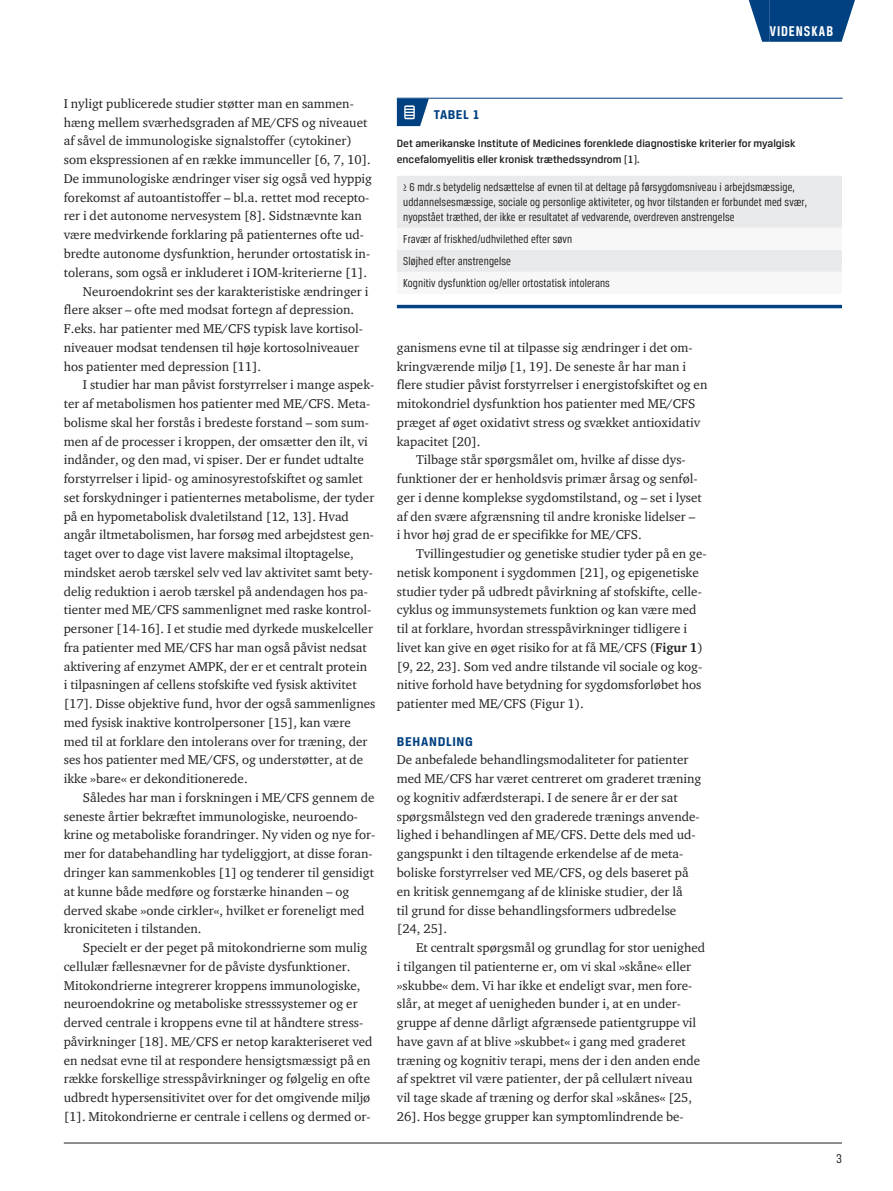
<style>
.page{position:relative;width:893px;height:1191px;background:#fff}
.page>*{position:absolute;margin:0;border:0;box-sizing:border-box;transform-origin:0 0}
.t1{font:700 15px "Breuer Condensed";letter-spacing:.065em;color:#fff}
.t2{font:700 13.5px "Breuer Text";letter-spacing:.045em;color:#014081}
.t3{font:13.5px "Breuer Condensed";color:#231f20}
.t4{font:13.05px/18.8px "ITC Charter Com";color:#231f20}
.t5{font:12.3px/15px "Breuer Condensed";letter-spacing:.01em;color:#231f20}
.t6{font:500 11.25px/15.8px "Breuer Text";color:#231f20}
.s1{font-weight:700}
</style>
<div class="page">
<hr style="left:64px;top:1142px;width:778px;height:1px;background:#231f20">
<div style="left:770px;top:0;width:64px;height:42px;background:#014081"></div>
<svg style="left:749px;top:0;width:21px;height:42px"></svg>
<svg style="left:834px;top:0;width:21px;height:42px"></svg>
<hr style="left:397px;top:98px;width:37px;height:1px;background:#014081">
<hr style="left:434px;top:98px;width:409px;height:1px;background:#014081">
<svg style="left:397px;top:99px;width:32px;height:27px"></svg>
<div style="left:397px;top:176px;width:445px;height:52px;background:#e9eaeb"></div>
<div style="left:397px;top:250px;width:445px;height:22px;background:#e9eaeb"></div>
<hr style="left:397px;top:305px;width:445px;height:3px;background:#014081">
<p class="t1" style="left:770px;top:23px;width:65px">VIDENSKAB</p>
<p class="t4" style="left:64px;top:94px;width:292px">I nyligt publicerede studier støtter man en sammen-</p>
<p class="t4" style="left:64px;top:113px;width:305px">hæng mellem sværhedsgraden af ME/CFS og niveauet</p>
<p class="t4" style="left:64px;top:131px;width:290px">af såvel de immunologiske signalstoffer (cytokiner)</p>
<p class="t4" style="left:64px;top:150px;width:309px">som ekspressionen af en række immunceller [6, 7, 10].</p>
<p class="t4" style="left:64px;top:169px;width:310px">De immunologiske ændringer viser sig også ved hyppig</p>
<p class="t4" style="left:64px;top:188px;width:307px">forekomst af autoantistoffer – bl.a. rettet mod recepto-</p>
<p class="t4" style="left:64px;top:206px;width:300px">rer i det autonome nervesystem [8]. Sidstnævnte kan</p>
<p class="t4" style="left:64px;top:225px;width:302px">være medvirkende forklaring på patienternes ofte ud-</p>
<p class="t4" style="left:64px;top:244px;width:308px">bredte autonome dysfunktion, herunder ortostatisk in-</p>
<p class="t4" style="left:64px;top:263px;width:305px">tolerans, som også er inkluderet i IOM-kriterierne [1].</p>
<p class="t4" style="left:83px;top:281px;width:287px">Neuroendokrint ses der karakteristiske ændringer i</p>
<p class="t4" style="left:64px;top:300px;width:292px">flere akser – ofte med modsat fortegn af depression.</p>
<p class="t4" style="left:64px;top:319px;width:301px">F.eks. har patienter med ME/CFS typisk lave kortisol-</p>
<p class="t4" style="left:64px;top:338px;width:297px">niveauer modsat tendensen til høje kortosolniveauer</p>
<p class="t4" style="left:64px;top:356px;width:199px">hos patienter med depression [11].</p>
<p class="t4" style="left:83px;top:375px;width:293px">I studier har man påvist forstyrrelser i mange aspek-</p>
<p class="t4" style="left:64px;top:394px;width:308px">ter af metabolismen hos patienter med ME/CFS. Meta-</p>
<p class="t4" style="left:64px;top:413px;width:307px">bolisme skal her forstås i bredeste forstand – som sum-</p>
<p class="t4" style="left:64px;top:431px;width:306px">men af de processer i kroppen, der omsætter den ilt, vi</p>
<p class="t4" style="left:64px;top:450px;width:302px">indånder, og den mad, vi spiser. Der er fundet udtalte</p>
<p class="t4" style="left:64px;top:469px;width:301px">forstyrrelser i lipid- og aminosyrestofskiftet og samlet</p>
<p class="t4" style="left:64px;top:488px;width:312px">set forskydninger i patienternes metabolisme, der tyder</p>
<p class="t4" style="left:64px;top:506px;width:287px">på en hypometabolisk dvaletilstand [12, 13]. Hvad</p>
<p class="t4" style="left:64px;top:525px;width:312px">angår iltmetabolismen, har forsøg med arbejdstest gen-</p>
<p class="t4" style="left:64px;top:544px;width:291px">taget over to dage vist lavere maksimal iltoptagelse,</p>
<p class="t4" style="left:64px;top:563px;width:311px">mindsket aerob tærskel selv ved lav aktivitet samt bety-</p>
<p class="t4" style="left:64px;top:581px;width:306px">delig reduktion i aerob tærskel på andendagen hos pa-</p>
<p class="t4" style="left:64px;top:600px;width:309px">tienter med ME/CFS sammenlignet med raske kontrol-</p>
<p class="t4" style="left:64px;top:619px;width:311px">personer [14-16]. I et studie med dyrkede muskelceller</p>
<p class="t4" style="left:64px;top:638px;width:305px">fra patienter med ME/CFS har man også påvist nedsat</p>
<p class="t4" style="left:64px;top:656px;width:305px">aktivering af enzymet AMPK, der er et centralt protein</p>
<p class="t4" style="left:64px;top:675px;width:294px">i tilpasningen af cellens stofskifte ved fysisk aktivitet</p>
<p class="t4" style="left:64px;top:694px;width:313px">[17]. Disse objektive fund, hvor der også sammenlignes</p>
<p class="t4" style="left:64px;top:713px;width:289px">med fysisk inaktive kontrolpersoner [15], kan være</p>
<p class="t4" style="left:64px;top:731px;width:305px">med til at forklare den intolerans over for træning, der</p>
<p class="t4" style="left:64px;top:750px;width:301px">ses hos patienter med ME/CFS, og understøtter, at de</p>
<p class="t4" style="left:64px;top:769px;width:185px">ikke »bare« er dekonditionerede.</p>
<p class="t4" style="left:83px;top:788px;width:293px">Således har man i forskningen i ME/CFS gennem de</p>
<p class="t4" style="left:64px;top:806px;width:296px">seneste årtier bekræftet immunologiske, neuroendo-</p>
<p class="t4" style="left:64px;top:825px;width:313px">krine og metaboliske forandringer. Ny viden og nye for-</p>
<p class="t4" style="left:64px;top:844px;width:310px">mer for databehandling har tydeliggjort, at disse foran-</p>
<p class="t4" style="left:64px;top:863px;width:312px">dringer kan sammenkobles [1] og tenderer til gensidigt</p>
<p class="t4" style="left:64px;top:881px;width:287px">at kunne både medføre og forstærke hinanden – og</p>
<p class="t4" style="left:64px;top:900px;width:302px">derved skabe »onde cirkler«, hvilket er foreneligt med</p>
<p class="t4" style="left:64px;top:919px;width:139px">kroniciteten i tilstanden.</p>
<p class="t4" style="left:83px;top:938px;width:286px">Specielt er der peget på mitokondrierne som mulig</p>
<p class="t4" style="left:64px;top:956px;width:288px">cellulær fællesnævner for de påviste dysfunktioner.</p>
<p class="t4" style="left:64px;top:975px;width:298px">Mitokondrierne integrerer kroppens immunologiske,</p>
<p class="t4" style="left:64px;top:994px;width:295px">neuroendokrine og metaboliske stresssystemer og er</p>
<p class="t4" style="left:64px;top:1013px;width:301px">derved centrale i kroppens evne til at håndtere stress-</p>
<p class="t4" style="left:64px;top:1031px;width:310px">påvirkninger [18]. ME/CFS er netop karakteriseret ved</p>
<p class="t4" style="left:64px;top:1050px;width:308px">en nedsat evne til at respondere hensigtsmæssigt på en</p>
<p class="t4" style="left:64px;top:1069px;width:308px">række forskellige stresspåvirkninger og følgelig en ofte</p>
<p class="t4" style="left:64px;top:1088px;width:308px">udbredt hypersensitivitet over for det omgivende miljø</p>
<p class="t4" style="left:64px;top:1106px;width:308px">[1]. Mitokondrierne er centrale i cellens og dermed or-</p>
<p class="t2" style="left:434px;top:107px;width:48px">TABEL 1</p>
<p class="t6" style="left:397px;top:136px;width:400px">Det amerikanske Institute of Medicines forenklede diagnostiske kriterier for myalgisk encefalomyelitis eller kronisk træthedssyndrom [1].</p>
<p class="t5" style="left:403px;top:180px;width:405px">≥ 6 mdr.s betydelig nedsættelse af evnen til at deltage på førsygdomsniveau i arbejdsmæssige, uddannelsesmæssige, sociale og personlige aktiviteter, og hvor tilstanden er forbundet med svær, nyopstået træthed, der ikke er resultatet af vedvarende, overdreven anstrengelse</p>
<p class="t5" style="left:403px;top:228px;width:208px;line-height:22px">Fravær af friskhed/udhvilethed efter søvn<br>Sløjhed efter anstrengelse<br>Kognitiv dysfunktion og/eller ortostatisk intolerans</p>
<p class="t4" style="left:397px;top:338px;width:297px">ganismens evne til at tilpasse sig ændringer i det om-</p>
<p class="t4" style="left:397px;top:356px;width:291px">kringværende miljø [1, 19]. De seneste år har man i</p>
<p class="t4" style="left:397px;top:375px;width:312px">flere studier påvist forstyrrelser i energistofskiftet og en</p>
<p class="t4" style="left:397px;top:394px;width:300px">mitokondriel dysfunktion hos patienter med ME/CFS</p>
<p class="t4" style="left:397px;top:413px;width:305px">præget af øget oxidativt stress og svækket antioxidativ</p>
<p class="t4" style="left:397px;top:431px;width:85px">kapacitet [20].</p>
<p class="t4" style="left:416px;top:450px;width:271px">Tilbage står spørgsmålet om, hvilke af disse dys-</p>
<p class="t4" style="left:397px;top:469px;width:302px">funktioner der er henholdsvis primær årsag og senføl-</p>
<p class="t4" style="left:397px;top:488px;width:306px">ger i denne komplekse sygdomstilstand, og – set i lyset</p>
<p class="t4" style="left:397px;top:506px;width:300px">af den svære afgrænsning til andre kroniske lidelser –</p>
<p class="t4" style="left:397px;top:525px;width:246px">i hvor høj grad de er specifikke for ME/CFS.</p>
<p class="t4" style="left:416px;top:544px;width:292px">Tvillingestudier og genetiske studier tyder på en ge-</p>
<p class="t4" style="left:397px;top:563px;width:303px">netisk komponent i sygdommen [21], og epigenetiske</p>
<p class="t4" style="left:397px;top:581px;width:306px">studier tyder på udbredt påvirkning af stofskifte, celle-</p>
<p class="t4" style="left:397px;top:600px;width:301px">cyklus og immunsystemets funktion og kan være med</p>
<p class="t4" style="left:397px;top:619px;width:292px">til at forklare, hvordan stresspåvirkninger tidligere i</p>
<p class="t4" style="left:397px;top:638px;width:308px">livet kan give en øget risiko for at få ME/CFS (<span class="s1">Figur 1</span>)</p>
<p class="t4" style="left:397px;top:656px;width:307px">[9, 22, 23]. Som ved andre tilstande vil sociale og kog-</p>
<p class="t4" style="left:397px;top:675px;width:306px">nitive forhold have betydning for sygdomsforløbet hos</p>
<p class="t4" style="left:397px;top:694px;width:189px">patienter med ME/CFS (Figur 1).</p>
<p class="t2" style="left:397px;top:733px;width:77px">BEHANDLING</p>
<p class="t4" style="left:397px;top:750px;width:306px">De anbefalede behandlingsmodaliteter for patienter med ME/CFS har været centreret om graderet træning og kognitiv adfærdsterapi. I de senere år er der sat spørgsmålstegn ved den graderede trænings anvende&shy;lighed i behandlingen af ME/CFS. Dette dels med ud&shy;gangspunkt i den tiltagende erkendelse af de meta&shy;boliske forstyrrelser ved ME/CFS, og dels baseret på en kritisk gennemgang af de kliniske studier, der lå<br>til grund for disse behandlingsformers udbredelse [24, 25].</p>
<p class="t4" style="left:397px;top:938px;width:310px;text-indent:19px">Et centralt spørgsmål og grundlag for stor uenighed i tilgangen til patienterne er, om vi skal »skåne« eller »skubbe« dem. Vi har ikke et endeligt svar, men fore&shy;slår, at meget af uenigheden bunder i, at en under&shy;gruppe af denne dårligt afgrænsede patientgruppe vil have gavn af at blive »skubbet« i gang med graderet træning og kognitiv terapi, mens der i den anden ende af spektret vil være patienter, der på cellulært niveau vil tage skade af træning og derfor skal »skånes« [25, 26]. Hos begge grupper kan symptomlindrende be-</p>
<p class="t3" style="left:836px;top:1150px;width:7px">3</p>
</div>
